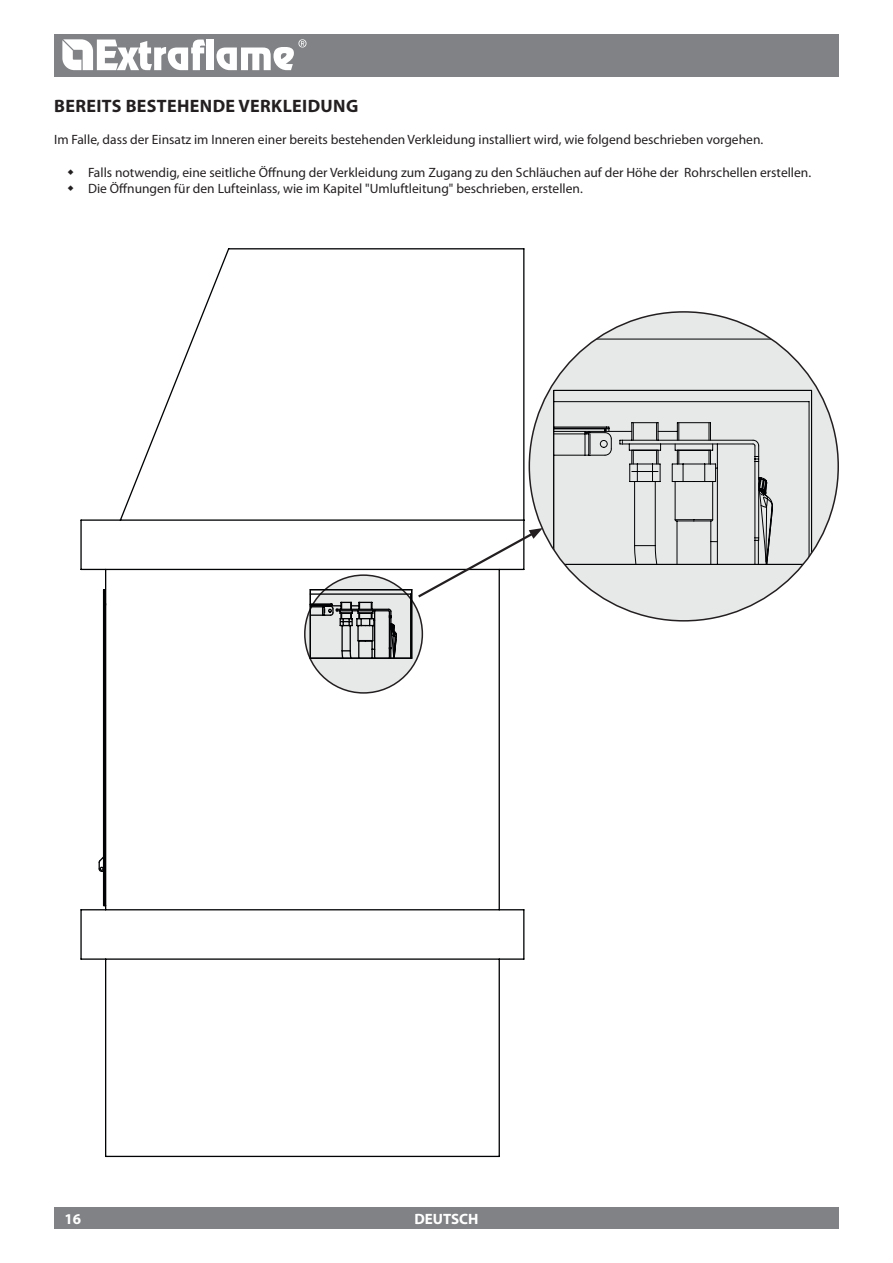
<style>
.page{position:relative;width:893px;height:1263px;background:#fff}
.page>*{position:absolute;margin:0;border:0;box-sizing:border-box;transform-origin:0 0}
.t1{font:700 18px "Myriad Pro";letter-spacing:.02em;color:#231f20}
.t2{font:700 15px "Myriad Pro";color:#fff}
.t3{font:13.5px/16.2px "Myriad Pro";color:#231f20}
</style>
<div class="page">
<hr style="left:892px;top:581px;width:1px;height:342px;background:#010203">
<svg style="left:892px;top:698px;width:1px;height:28px"></svg>
<svg style="left:80px;top:248px;width:445px;height:910px"></svg>
<svg style="left:416px;top:395px;width:113px;height:204px"></svg>
<svg style="left:529px;top:312px;width:309px;height:309px"></svg>
<div style="left:54px;top:34px;width:785px;height:43px;background:#808285"></div>
<div style="left:54px;top:1208px;width:785px;height:21px;background:#808285"></div>
<svg style="left:62px;top:39px;width:143px;height:31px"></svg>
<div style="left:207px;top:40px;width:7px;height:30px;background:#fff"></div>
<svg style="left:216px;top:39px;width:90px;height:31px"></svg>
<h1 class="t1" style="left:54px;top:94px;width:42px">BEREITS</h1>
<h1 class="t1" style="left:126px;top:94px;width:11px">BESTE</h1>
<h1 class="t1" style="left:177px;top:94px;width:104px">HENDE VERKLEI</h1>
<h1 class="t1" style="left:308px;top:94px;width:52px">DUNG</h1>
<p class="t3" style="left:54px;top:132px;width:711px">Im Falle, dass der Einsatz im Inneren einer bereits bestehenden Verkleidung installiert wird, wie folgend beschrieben vorgehen.</p>
<p class="t3" style="left:88px;top:164px;width:725px">Falls notwendig, eine seitliche Öffnung der Verkleidung zum Zugang zu den Schläuchen auf der Höhe der Rohrschellen erstellen.<br>Die Öffnungen für den Lufteinlass, wie im Kapitel "Umluftleitung" beschrieben, erstellen.</p>
<p class="t2" style="left:65px;top:1209px;width:18px">16</p>
<p class="t2" style="left:414px;top:1209px;width:66px">DEUTSCH</p>
</div>
